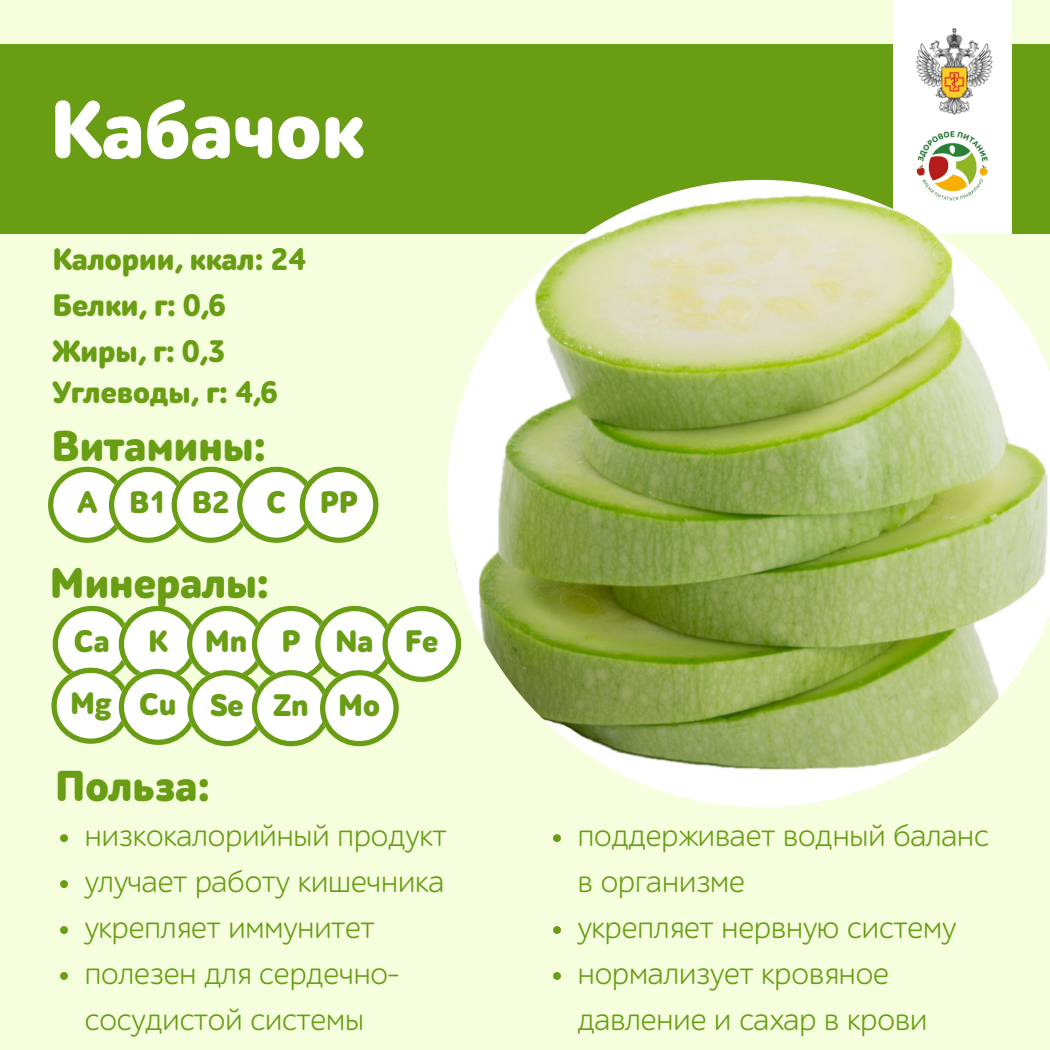
<style>
.page{position:relative;width:1050px;height:1050px;background:#f6ffdd}
.page>*{position:absolute;margin:0;border:0;box-sizing:border-box;transform-origin:0 0}
.t1{font:900 84px "ALS Schlangesans";color:#fff}
.t2{font:900 43.75px "ALS Schlangesans";color:#689d14}
.t3{font:31.5px/45.9px "ALS Schlangesans";color:#689d14}
.t4{font:900 31.5px "ALS Schlangesans";color:#689d14}
</style>
<div class="page">
<div style="left:0;top:44px;width:1050px;height:190px;background:#689d14"></div>
<div style="left:893px;top:0;width:118px;height:234px;background:#fff"></div>
<img style="left:916px;top:133px;width:72px;height:47px">
<img style="left:915px;top:28px;width:78px;height:105px">
<svg style="left:48px;top:467px;width:330px;height:76px;background:#dfebcb"></svg>
<svg style="left:51px;top:606px;width:396px;height:140px"></svg>
<svg style="left:60px;top:834px;width:8px;height:8px"></svg>
<svg style="left:60px;top:880px;width:8px;height:8px"></svg>
<svg style="left:60px;top:926px;width:8px;height:8px"></svg>
<svg style="left:60px;top:972px;width:8px;height:8px"></svg>
<svg style="left:553px;top:834px;width:8px;height:8px"></svg>
<svg style="left:553px;top:926px;width:8px;height:8px"></svg>
<svg style="left:553px;top:972px;width:8px;height:8px"></svg>
<img style="left:447px;top:180px;width:603px;height:627px">
<p class="t1" style="left:50px;top:94px;width:315px">Кабачок</p>
<p class="t4" style="left:52px;top:246px;width:255px">Калории, ккал: 24</p>
<p class="t4" style="left:52px;top:291px;width:175px">Белки, г: 0,6</p>
<p class="t4" style="left:52px;top:337px;width:175px">Жиры, г: 0,3</p>
<p class="t4" style="left:52px;top:379px;width:227px">Углеводы, г: 4,6</p>
<p class="t2" style="left:51px;top:428px;width:216px">Витамины:</p>
<p class="t4" style="left:78px;top:488px;width:21px">A</p>
<p class="t4" style="left:129px;top:488px;width:39px">B1</p>
<p class="t4" style="left:192px;top:488px;width:39px">B2</p>
<p class="t4" style="left:266px;top:488px;width:21px">C</p>
<p class="t4" style="left:320px;top:488px;width:40px">PP</p>
<p class="t2" style="left:50px;top:565px;width:221px">Минералы:</p>
<p class="t4" style="left:74px;top:628px;width:37px">Ca</p>
<p class="t4" style="left:148px;top:628px;width:21px">K</p>
<p class="t4" style="left:205px;top:628px;width:44px">Mn</p>
<p class="t4" style="left:282px;top:628px;width:21px">P</p>
<p class="t4" style="left:335px;top:628px;width:40px">Na</p>
<p class="t4" style="left:70px;top:689px;width:43px">Mg</p>
<p class="t4" style="left:139px;top:691px;width:39px">Cu</p>
<p class="t4" style="left:210px;top:692px;width:35px">Se</p>
<p class="t4" style="left:273px;top:692px;width:37px">Zn</p>
<p class="t2" style="left:55px;top:767px;width:156px">Польза:</p>
<p class="t4" style="left:338px;top:692px;width:44px">Mo</p>
<p class="t4" style="left:405px;top:628px;width:35px">Fe</p>
<p class="t3" style="left:85px;top:815px;width:363px">низкокалорийный продукт</p>
<p class="t3" style="left:85px;top:861px;width:361px">улучает работу кишечника</p>
<p class="t3" style="left:85px;top:907px;width:291px">укрепляет иммунитет</p>
<p class="t3" style="left:85px;top:952px;width:316px">полезен для сердечно&shy;сосудистой системы</p>
<p class="t3" style="left:578px;top:815px;width:413px">поддерживает водный баланс в организме</p>
<p class="t3" style="left:578px;top:907px;width:380px">укрепляет нервную систему</p>
<p class="t3" style="left:578px;top:952px;width:351px">нормализует кровяное давление и сахар в крови</p>
</div>
